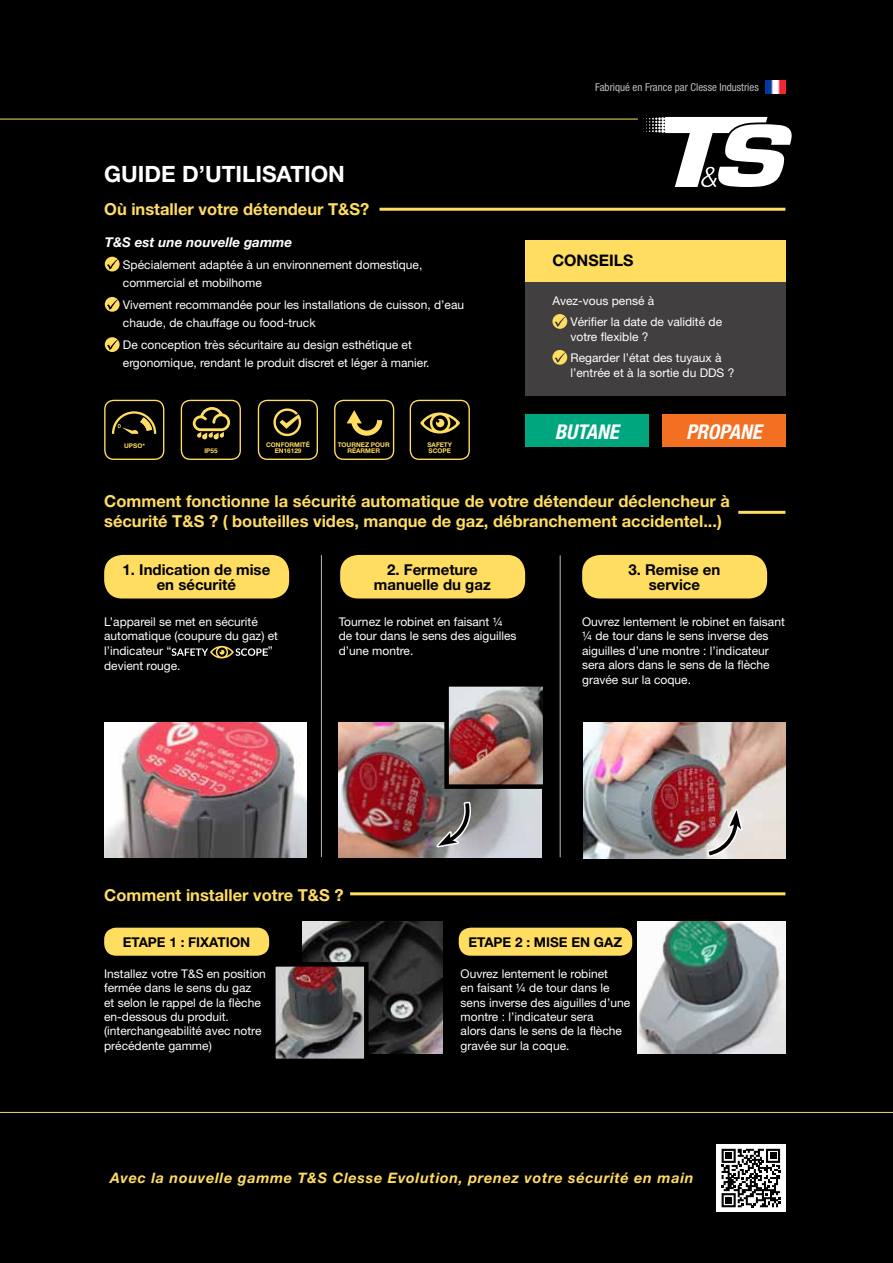
<style>
.page{position:relative;width:893px;height:1263px;background:#000}
.page>*{position:absolute;margin:0;border:0;box-sizing:border-box;transform-origin:0 0}
.t1{font:700 22.5px "Helvetica Neue";color:#fff}
.t2{font:italic 700 condensed 20.4px "Helvetica Neue";color:#fff}
.t3{font:700 16.5px/19.8px "Helvetica Neue";color:#ffdd60}
.t4{font:700 15.9px "Helvetica Neue";color:#000}
.t5{font:700 15px/15px "Helvetica Neue";color:#000;text-align:center}
.t6{font:italic 700 14.4px "Helvetica Neue";letter-spacing:.05em;color:#ffdd60}
.t7{font:700 13.5px "Helvetica Neue";color:#000}
.t8{font:italic 700 13.5px "Helvetica Neue";color:#fff}
.t9{font:12px/14.4px "Helvetica Neue";color:#fff}
.t10{font:condensed 10.8px "Helvetica Neue";color:#bcbec0}
.t11{font:700 6.45px/6.4px "Helvetica Neue";color:#ffdd60}
</style>
<div class="page">
<div style="left:525px;top:240px;width:260px;height:155px;background:#423f40"></div>
<div style="left:525px;top:240px;width:260px;height:42px;background:#ffdd60"></div>
<svg style="left:552px;top:314px;width:15px;height:15px"></svg>
<svg style="left:552px;top:350px;width:15px;height:15px"></svg>
<svg style="left:105px;top:257px;width:15px;height:14px"></svg>
<svg style="left:105px;top:297px;width:15px;height:15px"></svg>
<svg style="left:105px;top:337px;width:15px;height:15px"></svg>
<hr style="left:0;top:119px;width:638px;height:1px;background:#ffdd60">
<hr style="left:0;top:1112px;width:893px;height:1px;background:#ffdd60">
<hr style="left:379px;top:208px;width:406px;height:3px;background:#ffdd60">
<hr style="left:738px;top:511px;width:47px;height:3px;background:#ffdd60">
<img style="left:104px;top:722px;width:203px;height:135px">
<img style="left:339px;top:722px;width:202px;height:135px">
<img style="left:583px;top:722px;width:202px;height:137px">
<img style="left:449px;top:687px;width:93px;height:97px">
<div style="left:444px;top:682px;width:103px;height:107px;border:4px solid #000"></div>
<svg style="left:172px;top:646px;width:96px;height:12px"></svg>
<hr style="left:321px;top:555px;width:1px;height:302px;background:#babcbe">
<hr style="left:560px;top:555px;width:1px;height:302px;background:#babcbe">
<div style="left:104px;top:555px;width:185px;height:43px;background:#ffdd60;border-radius:18px"></div>
<div style="left:340px;top:555px;width:185px;height:43px;background:#ffdd60;border-radius:18px"></div>
<div style="left:582px;top:555px;width:185px;height:43px;background:#ffdd60;border-radius:18px"></div>
<svg style="left:435px;top:786px;width:36px;height:62px;background:#706d6d"></svg>
<svg style="left:706px;top:808px;width:38px;height:50px;background:#b79a9a"></svg>
<img style="left:766px;top:81px;width:19px;height:13px">
<svg style="left:716px;top:1144px;width:69px;height:67px"></svg>
<svg style="left:722px;top:1149px;width:58px;height:58px"></svg>
<div style="left:525px;top:415px;width:123px;height:32px;background:#00a77e"></div>
<div style="left:662px;top:415px;width:123px;height:32px;background:#f36f21"></div>
<div style="left:181px;top:400px;width:59px;height:59px;background:#000;border-radius:9px"></div>
<div style="left:181px;top:400px;width:60px;height:60px;border:1px solid #ffdd60;border-radius:9px"></div>
<svg style="left:193px;top:407px;width:37px;height:32px"></svg>
<div style="left:258px;top:400px;width:59px;height:59px;background:#000;border-radius:9px"></div>
<div style="left:258px;top:400px;width:60px;height:60px;border:1px solid #ffdd60;border-radius:9px"></div>
<svg style="left:273px;top:408px;width:28px;height:28px"></svg>
<div style="left:335px;top:400px;width:59px;height:59px;background:#000;border-radius:9px"></div>
<div style="left:334px;top:400px;width:60px;height:60px;border:1px solid #ffdd60;border-radius:9px"></div>
<svg style="left:347px;top:410px;width:36px;height:26px"></svg>
<div style="left:410px;top:400px;width:59px;height:59px;background:#000;border-radius:9px"></div>
<div style="left:410px;top:400px;width:60px;height:60px;border:1px solid #ffdd60;border-radius:9px"></div>
<div style="left:105px;top:400px;width:59px;height:59px;background:#000;border-radius:9px"></div>
<div style="left:104px;top:400px;width:60px;height:60px;border:1px solid #ffdd60;border-radius:9px"></div>
<svg style="left:112px;top:411px;width:44px;height:23px"></svg>
<svg style="left:420px;top:412px;width:40px;height:21px"></svg>
<hr style="left:350px;top:892px;width:435px;height:3px;background:#ffdd60">
<img style="left:303px;top:921px;width:139px;height:133px">
<img style="left:638px;top:921px;width:147px;height:133px">
<div style="left:104px;top:928px;width:165px;height:28px;background:#ffdd60;border-radius:12px"></div>
<div style="left:459px;top:928px;width:173px;height:28px;background:#ffdd60;border-radius:12px"></div>
<img style="left:276px;top:967px;width:88px;height:91px">
<div style="left:271px;top:962px;width:98px;height:101px;border:4px solid #000"></div>
<svg style="left:643px;top:117px;width:149px;height:70px"></svg>
<h1 class="t1" style="left:104px;top:160px;width:32px">Guide</h1>
<h1 class="t1" style="left:182px;top:160px;width:53px">d’Utilisation</h1>
<h3 class="t3" style="left:104px;top:199px;width:267px">Où installer votre détendeur T&amp;S?</h3>
<p class="t8" style="left:105px;top:233px;width:189px">T&amp;S est une nouvelle gamme</p>
<p class="t9" style="left:123px;top:255px;width:301px;line-height:18px">Spécialement adaptée à un environnement domestique, commercial et mobilhome</p>
<p class="t9" style="left:123px;top:296px;width:343px;line-height:18px">Vivement recommandée pour les installations de cuisson, d’eau chaude, de chauffage ou food-truck</p>
<p class="t9" style="left:123px;top:336px;width:308px;line-height:18px">De conception très sécuritaire au design esthétique et ergonomique, rendant le produit discret et léger à manier.</p>
<p class="t11" style="left:124px;top:442px;width:22px">UPSO*</p>
<p class="t11" style="left:204px;top:447px;width:15px">IP55</p>
<p class="t11" style="left:275px;top:441px;width:28px;text-indent:-9px">Conformité<br>EN16129</p>
<p class="t11" style="left:338px;top:441px;width:6px">tourne</p>
<p class="t11" style="left:365px;top:441px;width:12px">z pour</p>
<p class="t11" style="left:347px;top:448px;width:6px">réarmer</p>
<p class="t11" style="left:427px;top:441px;width:10px">Safety scope</p>
<p class="t10" style="left:595px;top:81px;width:165px">Fabriqué en France par Clesse Industries</p>
<h3 class="t4" style="left:552px;top:251px;width:82px">CONSEILS</h3>
<p class="t9" style="left:570px;top:290px;width:153px;line-height:21.5px;text-indent:-18px">Avez-vous pensé à<br>Vérifier la date de validité de</p>
<p class="t9" style="left:570px;top:325px;width:152px;line-height:21.5px">votre flexible ?<br>Regarder l’état des tuyaux à</p>
<p class="t9" style="left:570px;top:365px;width:165px">l’entrée et à la sortie du DDS ?</p>
<h2 class="t2" style="left:555px;top:419px;width:65px">BUTANE</h2>
<h2 class="t2" style="left:686px;top:419px;width:77px">PROPANE</h2>
<h3 class="t3" style="left:104px;top:491px;width:627px">Comment fonctionne la sécurité automatique de votre détendeur déclencheur à sécurité T&amp;S ? ( bouteilles vides, manque de gaz, débranchement accidentel...)</h3>
<p class="t5" style="left:123px;top:562px;width:149px">1. Indication de mise en sécurité</p>
<p class="t5" style="left:374px;top:562px;width:118px">2. Fermeture manuelle du gaz</p>
<p class="t5" style="left:628px;top:562px;width:93px">3. Remise en service</p>
<p class="t9" style="left:104px;top:614px;width:175px">L’appareil se met en sécurité automatique (coupure du gaz) et l’indicateur “</p>
<p class="t9" style="left:268px;top:644px;width:7px">”</p>
<p class="t9" style="left:104px;top:658px;width:78px">devient rouge.</p>
<p class="t9" style="left:339px;top:614px;width:179px">Tournez le robinet en faisant ¼ de tour dans le sens des aiguilles d’une montre.</p>
<p class="t9" style="left:582px;top:614px;width:204px">Ouvrez lentement le robinet en faisant ¼ de tour dans le sens inverse des aiguilles d’une montre : l’indicateur sera alors dans le sens de la flèche gravée sur la coque.</p>
<h3 class="t3" style="left:104px;top:884px;width:241px">Comment installer votre T&amp;S ?</h3>
<p class="t7" style="left:123px;top:934px;width:19px">Etape</p>
<p class="t7" style="left:169px;top:934px;width:82px">1 : FIXATION</p>
<p class="t7" style="left:468px;top:934px;width:19px">Etape</p>
<p class="t7" style="left:515px;top:934px;width:108px">2 : MISE EN GAZ</p>
<p class="t9" style="left:104px;top:966px;width:163px">Installez votre T&amp;S en position fermée dans le sens du gaz<br>et selon le rappel de la flèche en-dessous du produit. (interchangeabilité avec notre précédente gamme)</p>
<p class="t9" style="left:461px;top:966px;width:171px">Ouvrez lentement le robinet<br>en faisant ¼ de tour dans le sens inverse des aiguilles d’une montre : l’indicateur sera<br>alors dans le sens de la flèche gravée sur la coque.</p>
<p class="t6" style="left:110px;top:1169px;width:585px">Avec la nouvelle gamme T&amp;S Clesse Evolution, prenez votre sécurité en main</p>
</div>
